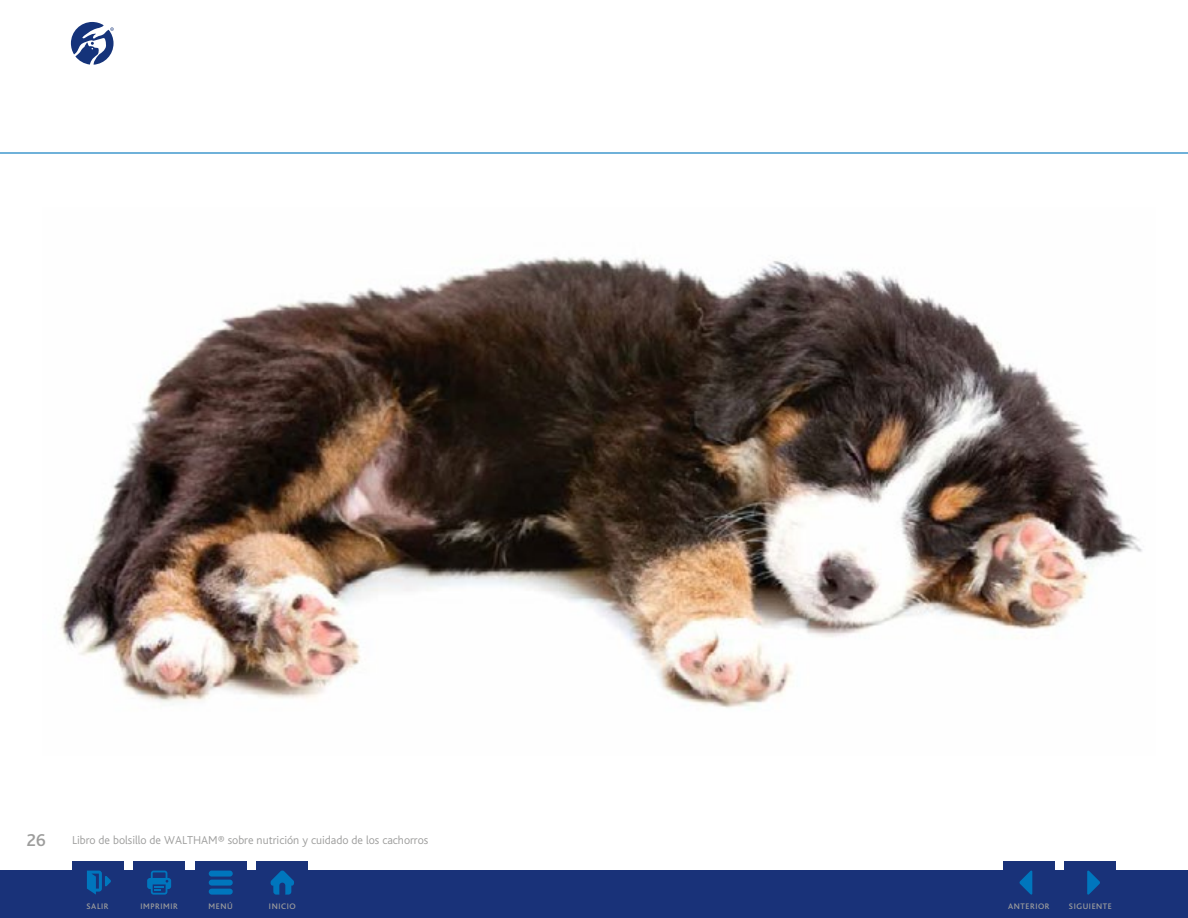
<style>
.page{position:relative;width:1188px;height:918px;background:#fff}
.page>*{position:absolute;margin:0;border:0;box-sizing:border-box;transform-origin:0 0}
.t1{font:500 18px "Bliss";color:#9d9d9c}
.t2{font:300 12px "Bliss";color:#9d9d9c}
.t3{font:500 8.4px "Bliss";letter-spacing:.07em;color:#9d9d9c}
</style>
<div class="page">
<div style="left:0;top:870px;width:1187px;height:48px;background:#193279"></div>
<div style="left:72px;top:861px;width:51px;height:33px;background:#193279"></div>
<div style="left:195px;top:861px;width:51px;height:33px;background:#193279"></div>
<div style="left:134px;top:861px;width:51px;height:33px;background:#193279"></div>
<div style="left:257px;top:861px;width:51px;height:33px;background:#193279"></div>
<hr style="left:0;top:152px;width:1188px;height:2px;background:#0076bd">
<svg style="left:147px;top:871px;width:24px;height:24px"></svg>
<svg style="left:87px;top:871px;width:24px;height:24px"></svg>
<svg style="left:209px;top:871px;width:24px;height:24px"></svg>
<div style="left:1003px;top:861px;width:51px;height:33px;background:#193279"></div>
<div style="left:1065px;top:861px;width:51px;height:33px;background:#193279"></div>
<svg style="left:1087px;top:870px;width:13px;height:25px"></svg>
<svg style="left:1019px;top:870px;width:13px;height:25px"></svg>
<svg style="left:271px;top:871px;width:23px;height:24px"></svg>
<svg style="left:71px;top:22px;width:43px;height:43px"></svg>
<img style="left:60px;top:256px;width:1082px;height:453px">
<h1 class="t1" style="left:26px;top:831px;width:21px">26</h1>
<p class="t2" style="left:72px;top:834px;width:358px">Libro de bolsillo de WALTHAM® sobre nutrición y cuidado de los cachorros</p>
<p class="t3" style="left:87px;top:902px;width:24px">SALIR</p>
<p class="t3" style="left:140px;top:902px;width:39px">IMPRIMIR</p>
<p class="t3" style="left:209px;top:902px;width:26px">MENÚ</p>
<p class="t3" style="left:269px;top:902px;width:28px">INICIO</p>
<p class="t3" style="left:1008px;top:902px;width:43px">ANTERIOR</p>
<p class="t3" style="left:1069px;top:902px;width:44px">SIGUIENTE</p>
</div>
